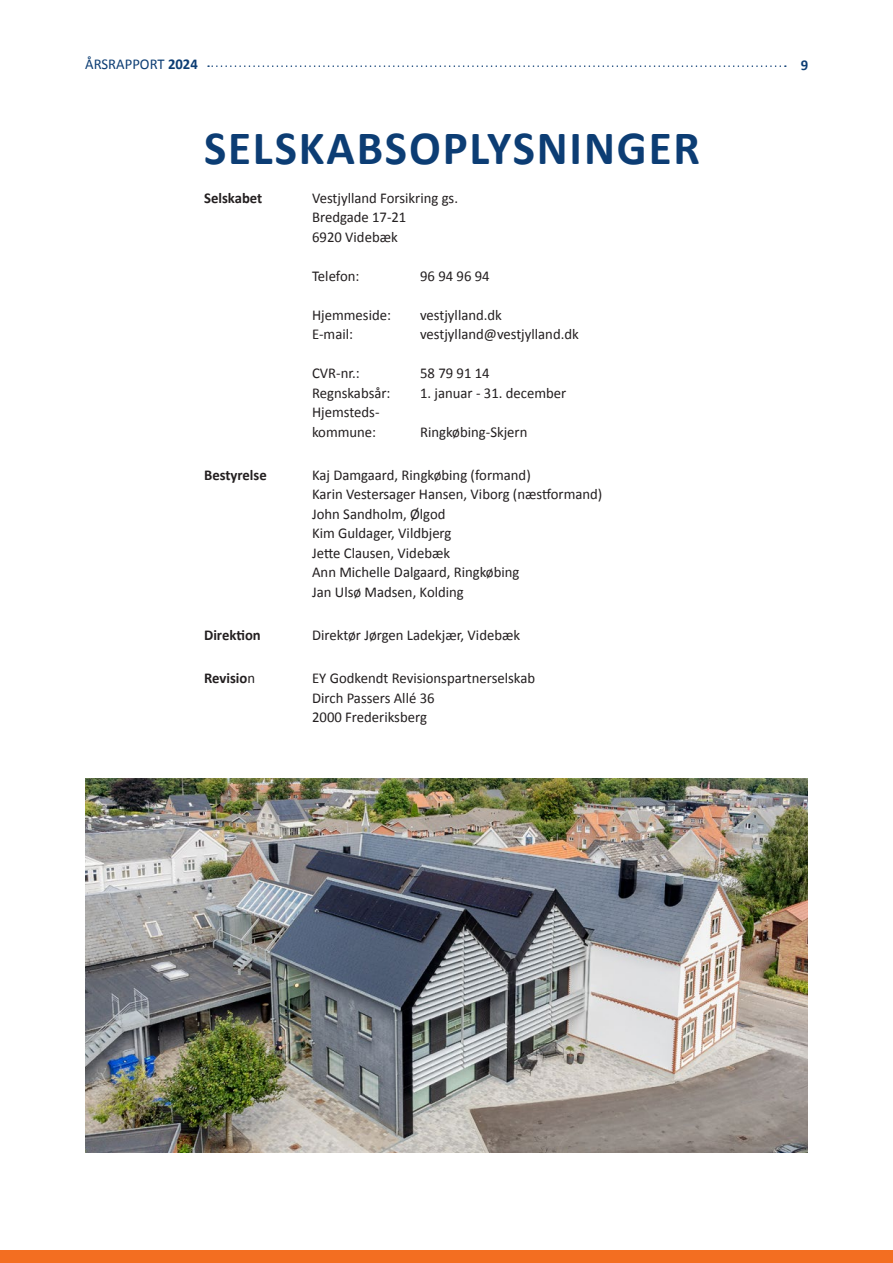
<style>
.page{position:relative;width:893px;height:1263px;background:#fff}
.page>*{position:absolute;margin:0;border:0;box-sizing:border-box;transform-origin:0 0}
.Overskrift_BLAA{font:700 48px "Calibri";letter-spacing:.04em;color:#0c3d74}
.t1{font:15px "Calibri";color:#231f20}
.t2{font:700 15px "Calibri";color:#231f20}
.t3{font:15px "Calibri";color:#0c3d74}
.t4{font:700 15px "Calibri";color:#0c3d74}
.s1{font-weight:700}
.s2{font-weight:400}
</style>
<div class="page">
<svg style="left:208px;top:65px;width:578px;height:2px"></svg>
<div style="left:0;top:1250px;width:893px;height:13px;background:#f36e21"></div>
<img style="left:85px;top:778px;width:723px;height:374px">
<p class="t3" style="left:85px;top:55px;width:114px">ÅRSRAPPORT <span class="s1">2024</span></p>
<p class="t4" style="left:801px;top:54px;width:9px">9</p>
<p class="Overskrift_BLAA" style="left:204px;top:114px;width:497px">SELSKABSOPLYSNINGER</p>
<p class="t2" style="left:204px;top:187px;width:60px">Selskabet</p>
<p class="t1" style="left:312px;top:188px;width:147px">Vestjylland Forsikring gs.</p>
<p class="t1" style="left:312px;top:208px;width:96px">Bredgade 17-21</p>
<p class="t1" style="left:312px;top:227px;width:87px">6920 Videbæk</p>
<p class="t1" style="left:312px;top:266px;width:49px">Telefon:</p>
<p class="t1" style="left:420px;top:266px;width:71px">96 94 96 94</p>
<p class="t1" style="left:312px;top:305px;width:80px">Hjemmeside:</p>
<p class="t1" style="left:420px;top:305px;width:83px">vestjylland.dk</p>
<p class="t1" style="left:312px;top:325px;width:42px">E-mail:</p>
<p class="t1" style="left:420px;top:325px;width:160px">vestjylland@vestjylland.dk</p>
<p class="t1" style="left:312px;top:364px;width:49px">CVR-nr.:</p>
<p class="t1" style="left:420px;top:364px;width:71px">58 79 91 14</p>
<p class="t1" style="left:312px;top:383px;width:80px">Regnskabsår:</p>
<p class="t1" style="left:420px;top:383px;width:148px">1. januar - 31. december</p>
<p class="t1" style="left:312px;top:403px;width:69px">Hjemsteds-</p>
<p class="t1" style="left:312px;top:422px;width:66px">kommune:</p>
<p class="t1" style="left:420px;top:422px;width:109px">Ringkøbing-Skjern</p>
<p class="t2" style="left:204px;top:464px;width:64px">Bestyrelse</p>
<p class="t1" style="left:312px;top:466px;width:220px">Kaj Damgaard, Ringkøbing (formand)</p>
<p class="t1" style="left:312px;top:485px;width:292px">Karin Vestersager Hansen, Viborg (næstformand)</p>
<p class="t1" style="left:312px;top:505px;width:135px">John Sandholm, Ølgod</p>
<p class="t1" style="left:312px;top:524px;width:141px">Kim Guldager, Vildbjerg</p>
<p class="t1" style="left:312px;top:544px;width:139px">Jette Clausen, Videbæk</p>
<p class="t1" style="left:312px;top:563px;width:209px">Ann Michelle Dalgaard, Ringkøbing</p>
<p class="t1" style="left:312px;top:583px;width:153px">Jan Ulsø Madsen, Kolding</p>
<p class="t2" style="left:204px;top:624px;width:58px">Direktion</p>
<p class="t1" style="left:312px;top:626px;width:210px">Direktør Jørgen Ladekjær, Videbæk</p>
<p class="t2" style="left:204px;top:668px;width:53px">Revisio<span class="s2">n</span></p>
<p class="t1" style="left:312px;top:669px;width:225px">EY Godkendt Revisionspartnerselskab</p>
<p class="t1" style="left:312px;top:689px;width:124px">Dirch Passers Allé 36</p>
<p class="t1" style="left:312px;top:708px;width:116px">2000 Frederiksberg</p>
</div>
